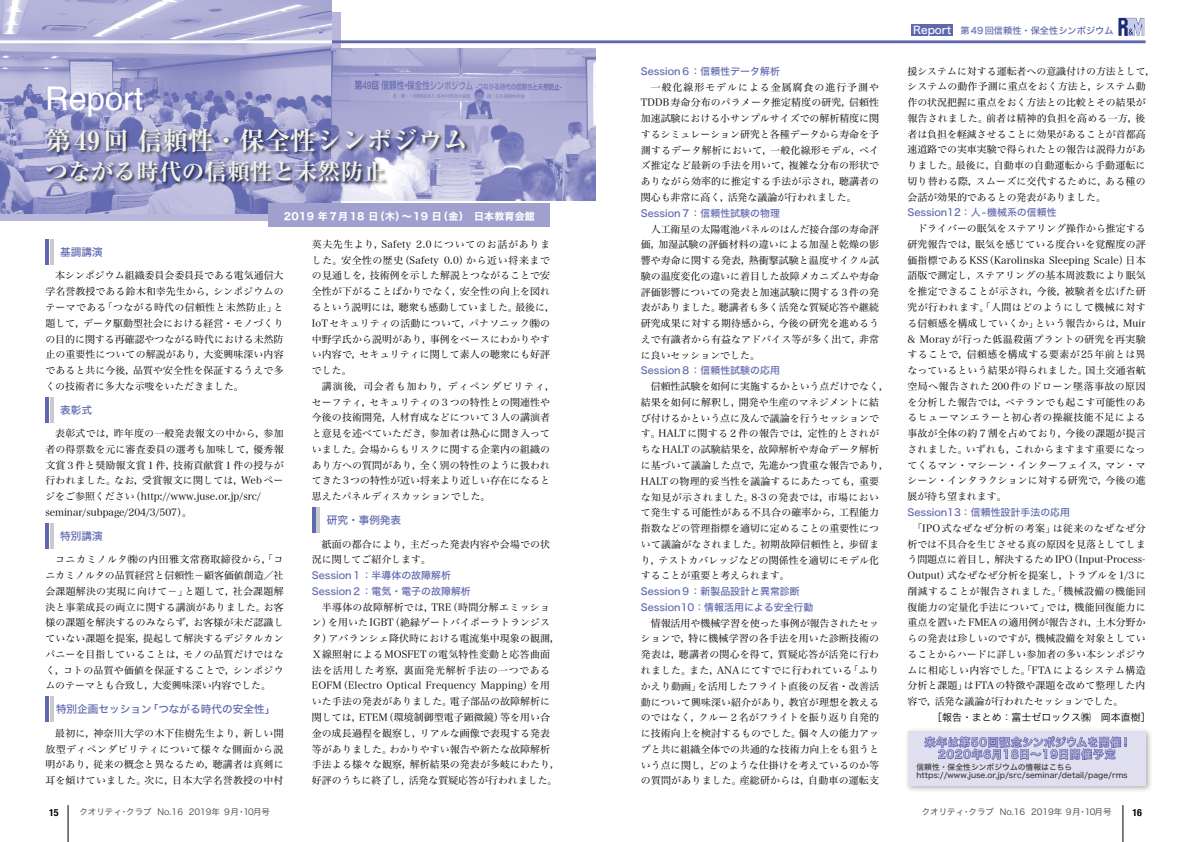
<style>
.page{position:relative;width:1191px;height:842px;background:#fff}
.page>*{position:absolute;margin:0;border:0;box-sizing:border-box;transform-origin:0 0}
.t1{font:32.6px "Helvetica";color:#fff}
.t2{font:700 expanded 25.5px "Ryumin Pr 5";color:#f1f2ec}
.t3{font:700 expanded 22.7px "Ryumin Pr 5";color:#f1f2ec}
.t4{font:10.6px "Hira Kaku Std W5";color:#5f67ae}
.t5{font:10.6px/12px "Hira Kaku Std W5";letter-spacing:.095em;color:#c2bbdc;text-align:center}
.t6{font:9.9px/15.8px "Hira Min Pro W3";letter-spacing:.01em;color:#000;text-align:justify}
.t7{font:9.9px/15.8px "Hira Kaku Std W5";color:#5f67ae}
.t8{font:9.9px "Hira Kaku Std W7";letter-spacing:.025em;color:#fff}
.t9{font:9.9px "Hira Kaku Std W3";color:#000}
.t10{font:700 condensed 9.9px "Helvetica Neue";color:#000}
.t11{font:9.2px "Hira Kaku Std W5";color:#5f67ae}
.t12{font:8.5px "Hira Kaku Std W4";color:#595757}
.t13{font:7.8px/8.5px "Hira Kaku Std W5";color:#3e3a39}
.s1{font-size:10.6px;color:#fff}
</style>
<div class="page">
<div style="left:0;top:12px;width:340px;height:209px;background:#b8b7db"></div>
<img style="left:0;top:0;width:332px;height:213px">
<hr style="left:45px;top:239px;width:4px;height:26px;background:#5f67ae">
<hr style="left:50px;top:239px;width:3px;height:26px;background:#c9caca">
<hr style="left:45px;top:397px;width:4px;height:26px;background:#5f67ae">
<hr style="left:50px;top:397px;width:3px;height:26px;background:#c9caca">
<hr style="left:332px;top:40px;width:813px;height:3px;background:#5f67ae">
<hr style="left:0;top:40px;width:332px;height:3px;background:#fff">
<div style="left:911px;top:24px;width:42px;height:12px;background:#5f67ae"></div>
<hr style="left:45px;top:523px;width:4px;height:26px;background:#5f67ae">
<hr style="left:50px;top:523px;width:3px;height:26px;background:#c9caca">
<hr style="left:45px;top:696px;width:4px;height:26px;background:#5f67ae">
<hr style="left:50px;top:696px;width:3px;height:26px;background:#c9caca">
<hr style="left:312px;top:507px;width:3px;height:26px;background:#5f67ae">
<hr style="left:317px;top:507px;width:3px;height:26px;background:#c9caca">
<img style="left:332px;top:49px;width:263px;height:152px">
<div style="left:45px;top:127px;width:424px;height:60px;background:#000;opacity:.75"></div>
<img style="left:1118px;top:18px;width:26px;height:18px">
<div style="left:269px;top:204px;width:281px;height:23px;background:#a0a0cf"></div>
<div style="left:904px;top:727px;width:249px;height:66px;background:#000;opacity:.3"></div>
<div style="left:908px;top:731px;width:237px;height:54px;background:#e0dff0"></div>
<svg style="left:922px;top:727px;width:205px;height:106px"></svg>
<hr style="left:68px;top:805px;width:1px;height:37px;background:#000">
<hr style="left:1122px;top:805px;width:1px;height:37px;background:#000">
<h1 class="t1" style="left:45px;top:73px;width:99px">Report</h1>
<h2 class="t2" style="left:46px;top:120px;width:425px">第49回 信頼性・保全性シンポジウム</h2>
<h3 class="t3" style="left:46px;top:154px;width:342px">つながる時代の信頼性と未然防止</h3>
<p class="t8" style="left:284px;top:209px;width:252px">2019 年７月18 日（木）～19 日（金）　日本教育会館</p>
<p class="t4" style="left:60px;top:244px;width:44px">基調講演</p>
<p class="t6" style="left:45px;top:267px;width:240px">　本シンポジウム組織委員会委員長である電気通信大学名誉教授である鈴木和幸先生から，シンポジウムのテーマである「つながる時代の信頼性と未然防止」と題して，データ駆動型社会における経営・モノづくりの目的に関する再確認やつながる時代における未然防止の重要性についての解説があり，大変興味深い内容であると共に今後，品質や安全性を保証するうえで多くの技術者に多大な示唆をいただきました。</p>
<p class="t4" style="left:60px;top:402px;width:33px">表彰式</p>
<p class="t6" style="left:45px;top:425px;width:240px;text-align:left">　表彰式では，昨年度の一般発表報文の中から，参加者の得票数を元に審査委員の選考も加味して，優秀報文賞３件と奨励報文賞１件，技術貢献賞１件の授与が行われました。なお，受賞報文に関しては，Webページをご参照ください（http://www.juse.or.jp/src/ seminar/subpage/204/3/507）。</p>
<p class="t4" style="left:60px;top:528px;width:44px">特別講演</p>
<p class="t6" style="left:45px;top:551px;width:240px;text-indent:10px">コニカミノルタ㈱の内田雅文常務取締役から，「コニカミノルタの品質経営と信頼性－顧客価値創造／社会課題解決の実現に向けて－」と題して，社会課題解決と事業成長の両立に関する講演がありました。お客様の課題を解決するのみならず，お客様が未だ認識していない課題を提案，提起して解決するデジタルカンパニーを目指していることは，モノの品質だけではなく，コトの品質や価値を保証することで，シンポジウムのテーマとも合致し，大変興味深い内容でした。</p>
<p class="t4" style="left:45px;top:701px;width:231px">　特別企画セッション「つながる時代の安全性」</p>
<p class="t6" style="left:45px;top:724px;width:240px">　最初に，神奈川大学の木下佳樹先生より，新しい開放型ディペンダビリティについて様々な側面から説明があり，従来の概念と異なるため，聴講者は真剣に耳を傾けていました。次に，日本大学名誉教授の中村</p>
<p class="t6" style="left:312px;top:235px;width:245px;text-align:left">英夫先生より，Safety 2.0についてのお話がありました。安全性の歴史（Safety 0.0）から近い将来までの見通しを，技術例を示した解説とつながることで安全性が下がることばかりでなく，安全性の向上を図れるという説明には，聴衆も感動していました。最後に，<br>IoTセキュリティの活動について，パナソニック㈱の中野学氏から説明があり，事例をベースにわかりやすい内容で，セキュリティに関して素人の聴衆にも好評でした。<br>　講演後，司会者も加わり，ディペンダビリティ，セーフティ，セキュリティの３つの特性との関連性や今後の技術開発，人材育成などについて３人の講演者と意見を述べていただき，参加者は熱心に聞き入っていました。会場からもリスクに関する企業内の組織のあり方への質問があり，全く別の特性のように扱われてきた3つの特性が近い将来より近しい存在になると思えたパネルディスカッションでした。</p>
<p class="t4" style="left:327px;top:512px;width:76px">研究・事例発表</p>
<p class="t6" style="left:312px;top:535px;width:240px">　紙面の都合により，主だった発表内容や会場での状況に関してご紹介します。</p>
<p class="t7" style="left:312px;top:568px;width:160px">Session１：半導体の故障解析<br>Session２：電気・電子の故障解析</p>
<p class="t6" style="left:312px;top:598px;width:250px;text-align:left">　半導体の故障解析では，TRE（時間分解エミッション）を用いたIGBT（絶縁ゲートバイポーラトランジスタ）アバランシェ降伏時における電流集中現象の観測，<br>Ｘ線照射によるMOSFETの電気特性変動と応答曲面法を活用した考察，裏面発光解析手法の一つである<br>EOFM（Electro Optical Frequency Mapping）を用いた手法の発表がありました。電子部品の故障解析に関しては，ETEM（環境制御型電子顕微鏡）等を用い合金の成長過程を観察し，リアルな画像で表現する発表等がありました。わかりやすい報告や新たな故障解析手法よる様々な観察，解析結果の発表が多岐にわたり，好評のうちに終了し，活発な質疑応答が行われました。</p>
<p class="t7" style="left:641px;top:63px;width:141px">Session６：信頼性データ解析</p>
<p class="t6" style="left:641px;top:78px;width:240px">　一般化線形モデルによる金属腐食の進行予測やTDDB寿命分布のパラメータ推定精度の研究，信頼性加速試験における小サンプルサイズでの解析精度に関するシミュレーション研究と各種データから寿命を予測するデータ解析において，一般化線形モデル，ベイズ推定など最新の手法を用いて，複雑な分布の形状でありながら効率的に推定する手法が示され，聴講者の関心も非常に高く，活発な議論が行われました。</p>
<p class="t7" style="left:641px;top:205px;width:141px">Session７：信頼性試験の物理</p>
<p class="t6" style="left:641px;top:220px;width:240px">　人工衛星の太陽電池パネルのはんだ接合部の寿命評価，加湿試験の評価材料の違いによる加湿と乾燥の影響や寿命に関する発表，熱衝撃試験と温度サイクル試験の温度変化の違いに着目した故障メカニズムや寿命評価影響についての発表と加速試験に関する３件の発表がありました。聴講者も多く活発な質疑応答や継続研究成果に対する期待感から，今後の研究を進めるうえで有識者から有益なアドバイス等が多く出て，非常に良いセッションでした。</p>
<p class="t7" style="left:641px;top:363px;width:141px">Session８：信頼性試験の応用</p>
<p class="t6" style="left:641px;top:378px;width:250px;text-align:left">　信頼性試験を如何に実施するかという点だけでなく，結果を如何に解釈し，開発や生産のマネジメントに結び付けるかという点に及んで議論を行うセッションです。HALTに関する２件の報告では，定性的とされがちなHALTの試験結果を，故障解析や寿命データ解析に基づいて議論した点で，先進かつ貴重な報告であり，<br>HALTの物理的妥当性を議論するにあたっても，重要な知見が示されました。8-3の発表では，市場において発生する可能性がある不具合の確率から，工程能力指数などの管理指標を適切に定めることの重要性について議論がなされました。初期故障信頼性と，歩留まり，テストカバレッジなどの関係性を適切にモデル化することが重要と考えられます。</p>
<p class="t7" style="left:641px;top:584px;width:174px">Session９：新製品設計と異常診断<br>Session10：情報活用による安全行動</p>
<p class="t6" style="left:641px;top:614px;width:240px">　情報活用や機械学習を使った事例が報告されたセッションで，特に機械学習の各手法を用いた診断技術の発表は，聴講者の関心を得て，質疑応答が活発に行われました。また，ANAにてすでに行われている「ふりかえり動画」を活用したフライト直後の反省・改善活動について興味深い紹介があり，教官が理想を教えるのではなく，クルー２名がフライトを振り返り自発的に技術向上を検討するものでした。個々人の能力アップと共に組織全体での共通的な技術力向上をも狙うという点に関し，どのような仕掛けを考えているのか等の質問がありました。産総研からは，自動車の運転支</p>
<p class="t11" style="left:913px;top:23px;width:202px"><span class="s1">Report</span>　第49回信頼性・保全性シンポジウム</p>
<p class="t6" style="left:907px;top:62px;width:250px;text-align:left">援システムに対する運転者への意識付けの方法として，システムの動作予測に重点をおく方法と，システム動作の状況把握に重点をおく方法との比較とその結果が報告されました。前者は精神的負担を高める一方，後者は負担を軽減させることに効果があることが首都高速道路での実車実験で得られたとの報告は説得力がありました。最後に，自動車の自動運転から手動運転に切り替わる際，スムーズに交代するために，ある種の会話が効果的であるとの発表がありました。</p>
<p class="t7" style="left:907px;top:205px;width:151px">Session12：人-機械系の信頼性</p>
<p class="t6" style="left:907px;top:220px;width:240px">　ドライバーの眠気をステアリング操作から推定する研究報告では，眠気を感じている度合いを覚醒度の評価指標であるKSS（Karolinska Sleeping Scale）日本語版で測定し，ステアリングの基本周波数により眠気を推定できることが示され，今後，被験者を広げた研究が行われます。「人間はどのようにして機械に対する信頼感を構成していくか」という報告からは，Muir &amp; Morayが行った低温殺菌プラントの研究を再実験することで，信頼感を構成する要素が25年前とは異なっているという結果が得られました。国土交通省航空局へ報告された200件のドローン墜落事故の原因を分析した報告では，ベテランでも起こす可能性のあるヒューマンエラーと初心者の操縦技能不足による事故が全体の約７割を占めており，今後の課題が提言されました。いずれも，これからますます重要になってくるマン・マシーン・インターフェイス，マン・マシーン・インタラクションに対する研究で，今後の進展が待ち望まれます。</p>
<p class="t7" style="left:907px;top:504px;width:164px">Session13：信頼性設計手法の応用</p>
<p class="t6" style="left:907px;top:519px;width:240px">　「IPO式なぜなぜ分析の考案」は従来のなぜなぜ分析では不具合を生じさせる真の原因を見落としてしまう問題点に着目し，解決するためIPO（Input-Process-Output）式なぜなぜ分析を提案し，トラブルを1/3に削減することが報告されました。「機械設備の機能回復能力の定量化手法について」では，機能回復能力に重点を置いたFMEAの適用例が報告され，土木分野からの発表は珍しいのですが，機械設備を対象としていることからハードに詳しい参加者の多い本シンポジウムに相応しい内容でした。「FTAによるシステム構造分析と課題」はFTAの特徴や課題を改めて整理した内容で，活発な議論が行われたセッションでした。</p>
<p class="t9" style="left:932px;top:710px;width:220px">［報告・まとめ：富士ゼロックス㈱　岡本直樹］</p>
<p class="t5" style="left:924px;top:736px;width:208px">来年は第50回記念シンポジウムを開催！<br>2020年6月18日～19日開催予定</p>
<p class="t13" style="left:916px;top:763px;width:213px">信頼性・保全性シンポジウムの情報はこちらhttps://www.juse.or.jp/src/seminar/detail/page/rms</p>
<p class="t10" style="left:49px;top:804px;width:11px">15</p>
<p class="t12" style="left:79px;top:806px;width:192px">クオリティ・クラブ No.16 2019年 ９月・10月号</p>
<p class="t12" style="left:921px;top:806px;width:191px">クオリティ・クラブ No.16 2019年 ９月・10月号</p>
<p class="t10" style="left:1132px;top:804px;width:11px">16</p>
</div>
